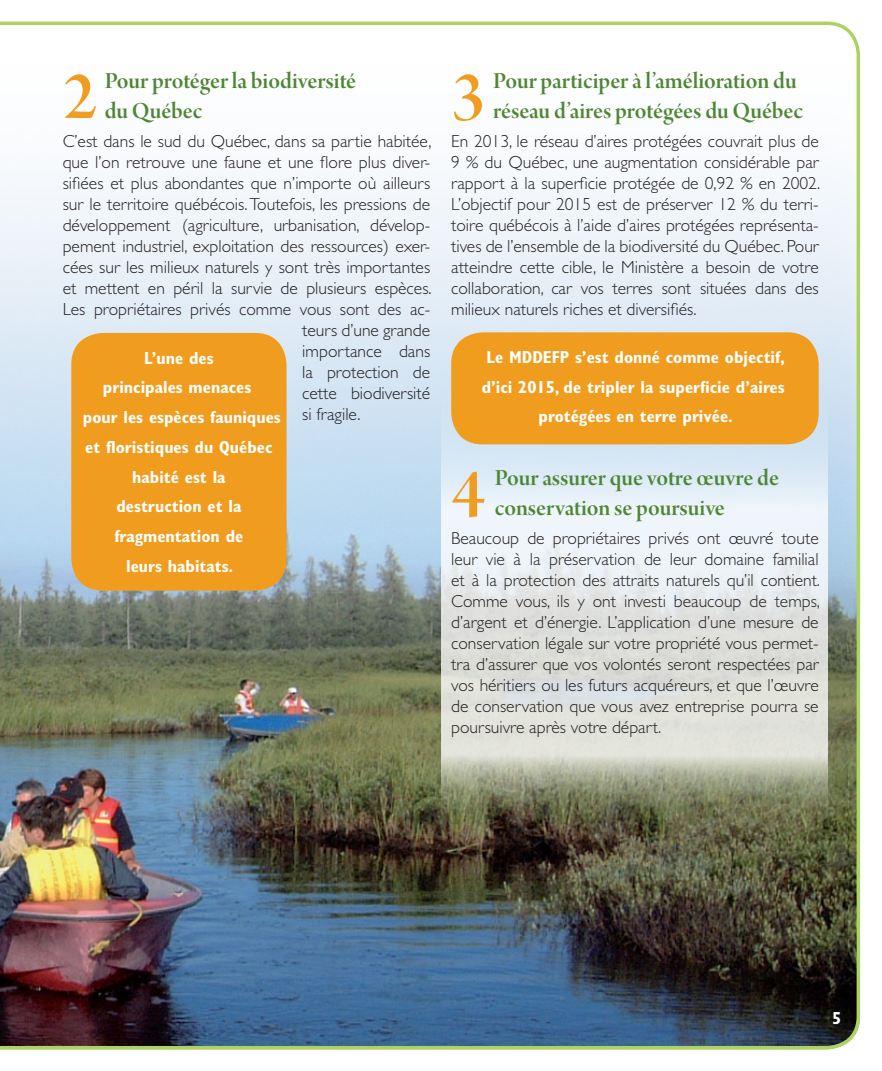
<style>
.page{position:relative;width:882px;height:1071px;background:#fff}
.page>*{position:absolute;margin:0;border:0;box-sizing:border-box;transform-origin:0 0}
.t1{font:72.98px "Arno Pro Smbd Display";color:#f09d1f}
.t2{font:24.5px/29.4px "Arno Pro Smbd Display";letter-spacing:-.005em;color:#4e8635}
.t3{font:300 17.5px/21px "Gill Sans";color:#231f20;text-align:justify}
.t4{font:700 condensed 17.5px/29.8px "Gill Sans";color:#fff;text-align:center}
</style>
<div class="page">
<img style="left:0;top:22px;width:860px;height:1027px">
<svg style="left:441px;top:366px;width:386px;height:460px;background:#d2d7d3"></svg>
<div style="left:71px;top:333px;width:216px;height:258px;background:#f09d1f;border-radius:32px"></div>
<div style="left:451px;top:332px;width:368px;height:112px;background:#f09d1f;border-radius:32px"></div>
<h1 class="t1" style="left:63px;top:56px;width:36px">2</h1>
<h2 class="t2" style="left:105px;top:68px;width:253px">Pour protéger la biodiversité du Québec</h2>
<p class="t3" style="left:63px;top:131px;width:370px">C’est dans le sud du Québec, dans sa partie habitée,</p>
<p class="t3" style="left:63px;top:152px;width:369px">que l’on retrouve une faune et une flore plus diver-</p>
<p class="t3" style="left:63px;top:173px;width:369px">sifiées et plus abondantes que n’importe où ailleurs</p>
<p class="t3" style="left:63px;top:194px;width:369px">sur le territoire québécois. Toutefois, les pressions de</p>
<p class="t3" style="left:63px;top:215px;width:369px">développement (agriculture, urbanisation, dévelop-</p>
<p class="t3" style="left:63px;top:236px;width:369px">pement industriel, exploitation des ressources) exer-</p>
<p class="t3" style="left:63px;top:257px;width:369px">cées sur les milieux naturels y sont très importantes</p>
<p class="t3" style="left:63px;top:278px;width:370px">et mettent en péril la survie de plusieurs espèces.</p>
<p class="t3" style="left:63px;top:299px;width:369px">Les propriétaires privés comme vous sont des ac-</p>
<p class="t3" style="left:302px;top:320px;width:129px">teurs d’une grande</p>
<p class="t3" style="left:302px;top:341px;width:129px">importance dans</p>
<p class="t3" style="left:302px;top:362px;width:129px">la protection de</p>
<p class="t3" style="left:302px;top:383px;width:129px">cette biodiversité</p>
<p class="t3" style="left:302px;top:404px;width:60px">si fragile.</p>
<h1 class="t1" style="left:451px;top:56px;width:36px">3</h1>
<h2 class="t2" style="left:493px;top:68px;width:311px">Pour participer à l’amélioration du réseau d’aires protégées du Québec</h2>
<p class="t3" style="left:451px;top:131px;width:370px">En 2013, le réseau d’aires protégées couvrait plus de 9 % du Québec, une augmentation considérable par rapport à la superficie protégée de 0,92 % en 2002.<br>L’objectif pour 2015 est de préserver 12 % du terri&shy;toire québécois à l’aide d’aires protégées représenta&shy;tives de l’ensemble de la biodiversité du Québec. Pour atteindre cette cible, le Ministère a besoin de votre collaboration, car vos terres sont situées dans des milieux naturels riches et diversifiés.</p>
<p class="t4" style="left:83px;top:343px;width:199px">L’une des<br>principales menaces<br>pour les espèces fauniques et floristiques du Québec habité est la<br>destruction et la fragmentation de<br>leurs habitats.</p>
<p class="t4" style="left:482px;top:342px;width:305px">Le MDDEFP s’est donné comme objectif, d’ici 2015, de tripler la superficie d’aires protégées en terre privée.</p>
<h1 class="t1" style="left:451px;top:453px;width:36px">4</h1>
<h2 class="t2" style="left:495px;top:465px;width:286px">Pour assurer que votre œuvre de conservation se poursuive</h2>
<p class="t3" style="left:451px;top:527px;width:370px">Beaucoup de propriétaires privés ont œuvré toute leur vie à la préservation de leur domaine familial et à la protection des attraits naturels qu’il contient.<br>Comme vous, ils y ont investi beaucoup de temps, d’argent et d’énergie. L’application d’une mesure de conservation légale sur votre propriété vous permet&shy;tra d’assurer que vos volontés seront respectées par vos héritiers ou les futurs acquéreurs, et que l’œuvre de conservation que vous avez entreprise pourra se poursuivre après votre départ.</p>
<p class="t4" style="left:832px;top:1004px;width:11px">5</p>
</div>
